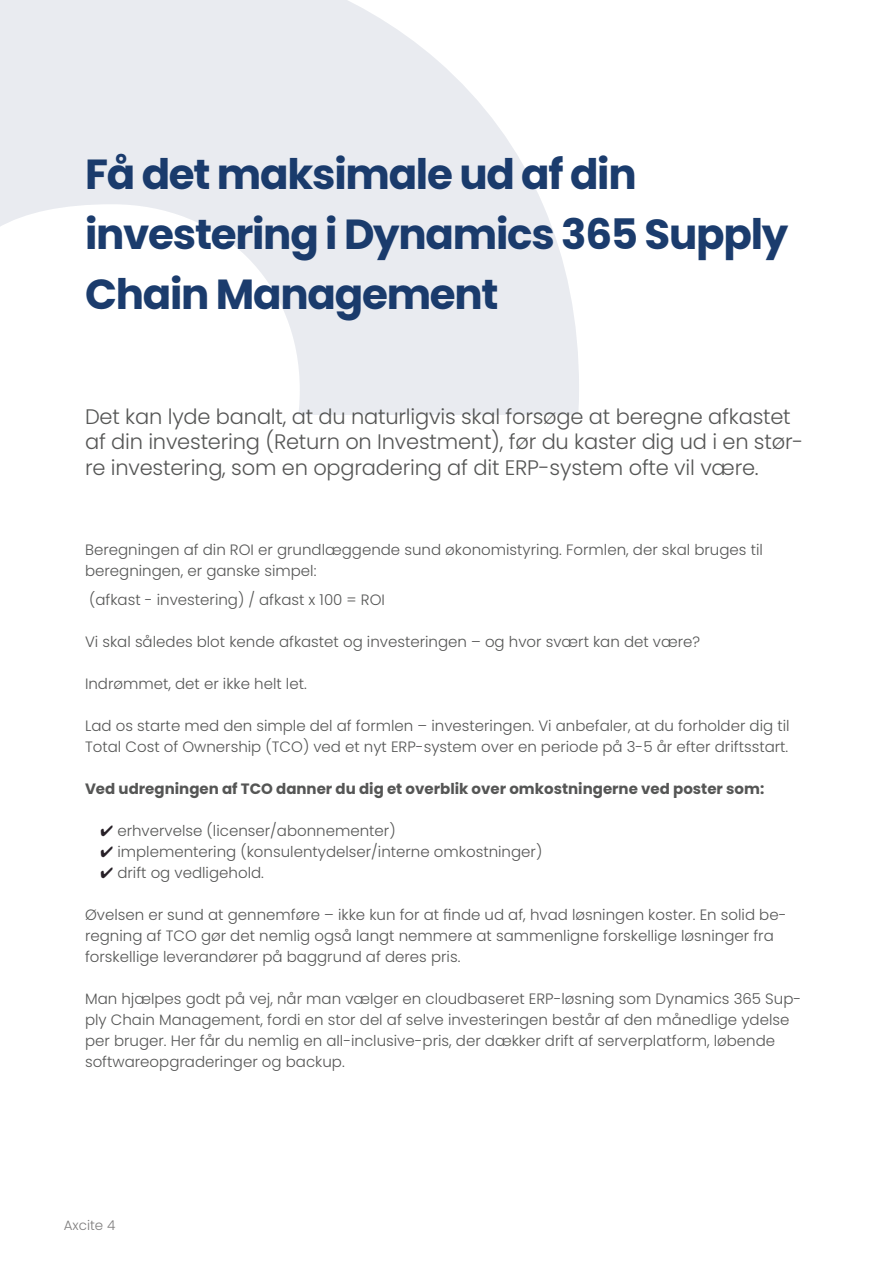
<style>
.page{position:relative;width:893px;height:1263px;background:#fff}
.page>*{position:absolute;margin:0;border:0;box-sizing:border-box;transform-origin:0 0}
.t1{font:700 42px/60px "Poppins";letter-spacing:-.03em;color:#1b3c6d}
.t2{font:300 21px/25.5px "Poppins";letter-spacing:-.01em;color:#555655}
.t3{font:300 15px/21px "Poppins";color:#555655}
.t4{font:700 15px "Poppins";color:#555655}
.t5{font:300 13.5px "Poppins";color:#7f7e7e}
.s1{color:#272027}
</style>
<div class="page">
<svg style="left:0;top:0;width:579px;height:415px;fill:#e9ebf0"></svg>
<h1 class="t1" style="left:85px;top:144px;width:705px">Få det maksimale ud af din investering i Dynamics 365 Supply<br>Chain Management</h1>
<h2 class="t2" style="left:85px;top:403px;width:720px">Det kan lyde banalt, at du naturligvis skal forsøge at beregne afkastet af din investering (Return on Investment), før du kaster dig ud i en stør&shy;re investering, som en opgradering af dit ERP-system ofte vil være.</h2>
<p class="t3" style="left:85px;top:539px;width:679px">Beregningen af din ROI er grundlæggende sund økonomistyring. Formlen, der skal bruges til beregningen, er ganske simpel:</p>
<p class="t3" style="left:89px;top:590px;width:297px">(afkast - investering) / afkast x 100 = ROI</p>
<p class="t3" style="left:85px;top:632px;width:617px">Vi skal således blot kende afkastet og investeringen – og hvor svært kan det være?</p>
<p class="t3" style="left:85px;top:674px;width:223px">Indrømmet, det er ikke helt let.</p>
<p class="t3" style="left:85px;top:716px;width:706px">Lad os starte med den simple del af formlen – investeringen. Vi anbefaler, at du forholder dig til<br>Total Cost of Ownership (TCO) ved et nyt ERP-system over en periode på 3-5 år efter driftsstart.</p>
<p class="t4" style="left:85px;top:780px;width:681px">Ved udregningen af TCO danner du dig et overblik over omkostningerne ved poster som:</p>
<p class="t3" style="left:101px;top:821px;width:297px"><span class="s1">✔</span> erhvervelse (licenser/abonnementer)</p>
<p class="t3" style="left:101px;top:842px;width:443px"><span class="s1">✔</span> implementering (konsulentydelser/interne omkostninger)</p>
<p class="t3" style="left:101px;top:863px;width:165px"><span class="s1">✔</span> drift og vedligehold.</p>
<p class="t3" style="left:85px;top:905px;width:703px">Øvelsen er sund at gennemføre – ikke kun for at finde ud af, hvad løsningen koster. En solid be&shy;regning af TCO gør det nemlig også langt nemmere at sammenligne forskellige løsninger fra forskellige leverandører på baggrund af deres pris.</p>
<p class="t3" style="left:85px;top:989px;width:718px">Man hjælpes godt på vej, når man vælger en cloudbaseret ERP-løsning som Dynamics 365 Sup&shy;ply Chain Management, fordi en stor del af selve investeringen består af den månedlige ydelse per bruger. Her får du nemlig en all-inclusive-pris, der dækker drift af serverplatform, løbende softwareopgraderinger og backup.</p>
<p class="t5" style="left:64px;top:1218px;width:53px">Axcite 4</p>
</div>
